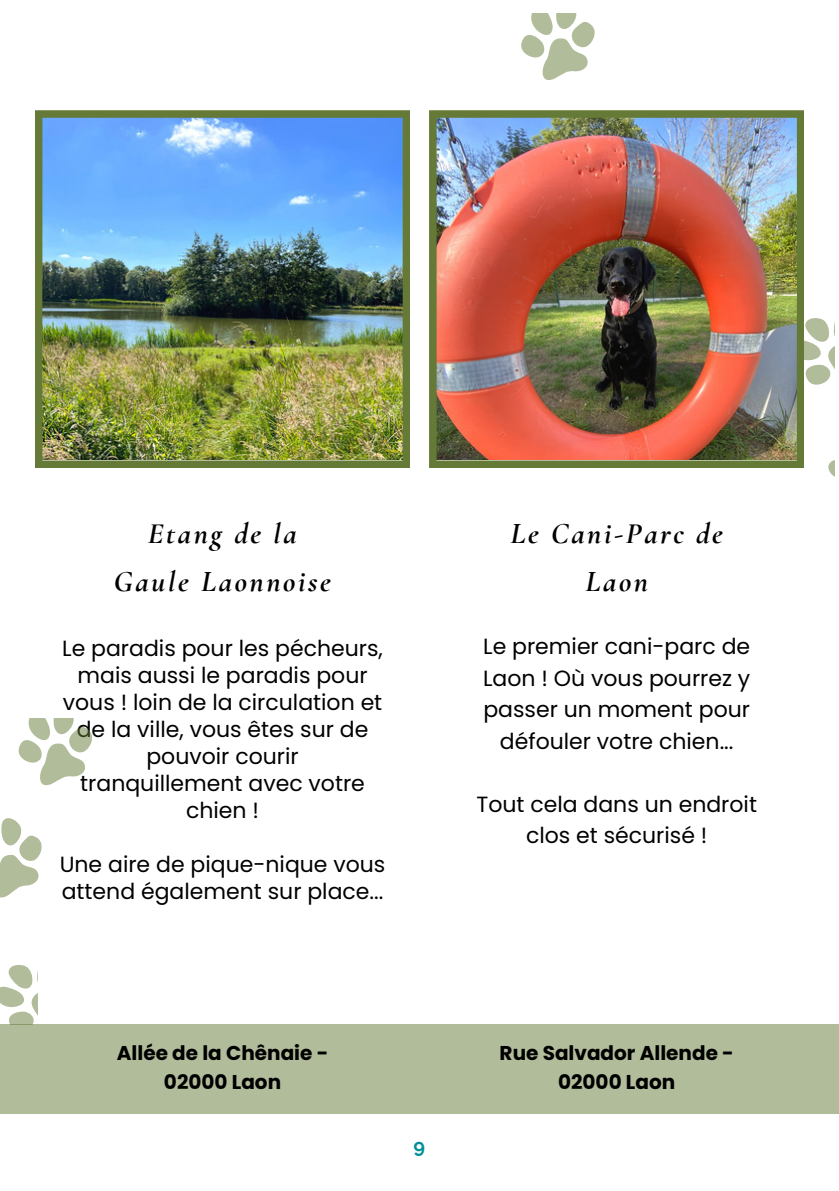
<style>
.page{position:relative;width:839px;height:1191px;background:#fff}
.page>*{position:absolute;margin:0;border:0;box-sizing:border-box;transform-origin:0 0}
.t1{font:italic 700 30px/48px "Cormorant Garamond";letter-spacing:.085em;color:#000;text-align:center}
.t2{font:22px/27px "Poppins";color:#000;text-align:center}
.t3{font:700 20px/28.4px "Poppins";color:#000;text-align:center}
.t4{font:700 19.6px "Raleway";color:#008f98}
</style>
<div class="page">
<img style="left:35px;top:110px;width:374px;height:358px">
<svg style="left:521px;top:13px;width:74px;height:67px"></svg>
<svg style="left:803px;top:313px;width:32px;height:83px"></svg>
<svg style="left:828px;top:460px;width:7px;height:17px"></svg>
<img style="left:429px;top:110px;width:374px;height:358px">
<div style="left:0;top:1024px;width:838px;height:90px;background:#b1bc9a"></div>
<svg style="left:0;top:818px;width:42px;height:80px"></svg>
<svg style="left:18px;top:718px;width:74px;height:68px"></svg>
<svg style="left:0;top:965px;width:38px;height:59px"></svg>
<h1 class="t1" style="left:114px;top:509px;width:218px">Etang de la<br>Gaule Laonnoise</h1>
<p class="t1" style="left:510px;top:509px;width:214px">Le Cani-Parc de<br>Laon</p>
<p class="t2" style="left:62px;top:635px;width:322px">Le paradis pour les pécheurs, mais aussi le paradis pour vous ! loin de la circulation et de la ville, vous êtes sur de pouvoir courir</p>
<p class="t2" style="left:80px;top:770px;width:286px">tranquillement avec votre chien !</p>
<p class="t2" style="left:60px;top:851px;width:327px;text-align:left">Une aire de pique-nique vous attend également sur place...</p>
<h1 class="t2" style="left:483px;top:631px;width:269px;line-height:31.6px">Le premier cani-parc de<br>Laon ! Où vous pourrez y passer un moment pour défouler votre chien...</h1>
<p class="t2" style="left:476px;top:788px;width:282px;line-height:31.6px">Tout cela dans un endroit clos et sécurisé !</p>
<p class="t3" style="left:117px;top:1039px;width:213px">Allée de la Chênaie -<br>02000 Laon</p>
<p class="t3" style="left:499px;top:1039px;width:236px">Rue Salvador Allende -<br>02000 Laon</p>
<p class="t4" style="left:413px;top:1134px;width:13px">9</p>
</div>
